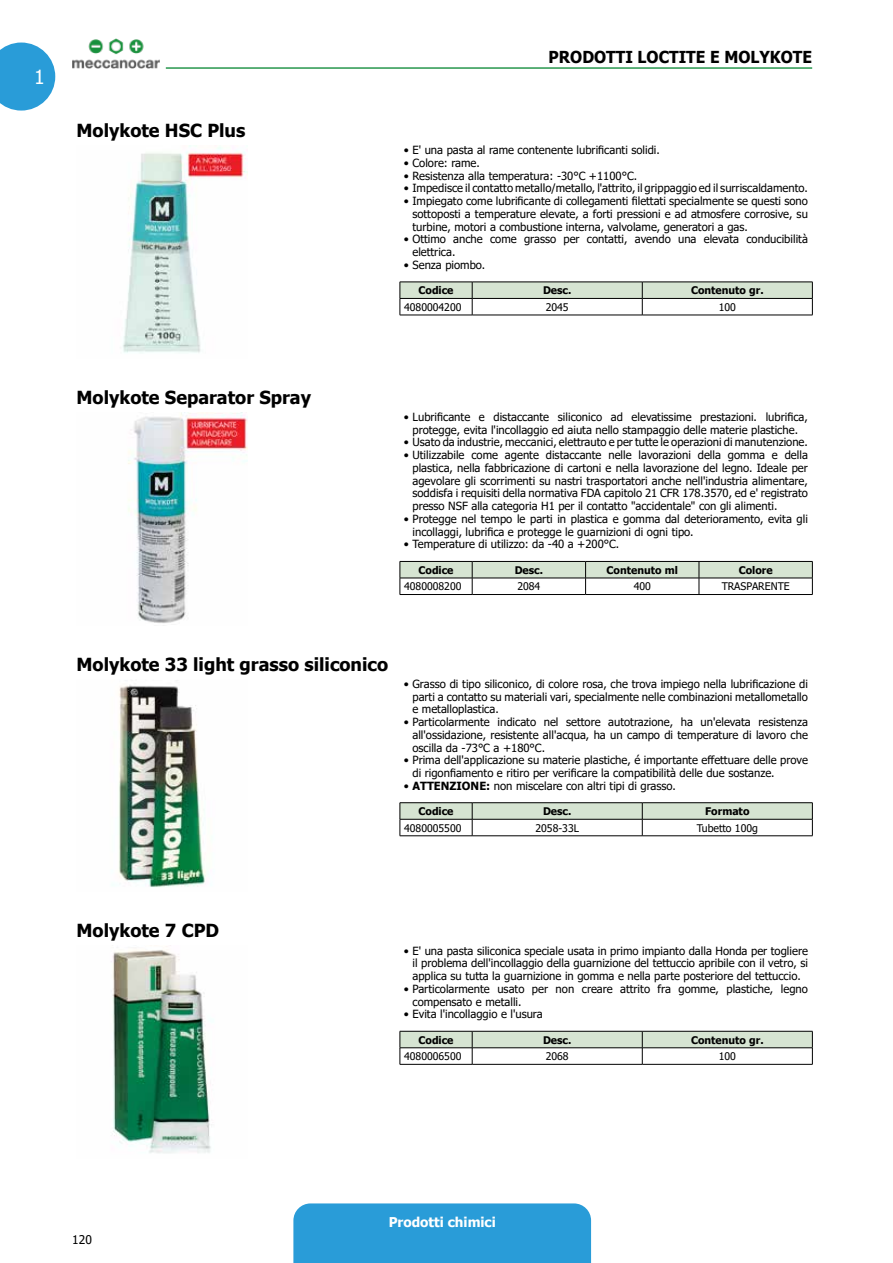
<style>
.page{position:relative;width:893px;height:1263px;background:#fff}
.page>*{position:absolute;margin:0;border:0;box-sizing:border-box;transform-origin:0 0}
.t1{font:19.5px "Tahoma";color:#fff}
.t2{font:700 18px "Tahoma";color:#000}
.t3{font:700 16.5px "Tahoma";color:#000;scale:.95 1}
.t4{font:700 13.5px "Tahoma";color:#fff}
.t5{font:12px "Tahoma";color:#000}
.t6{font:11.25px/12.8px "Tahoma";color:#000;text-align:justify}
.t7{font:700 10.5px "Tahoma";color:#000}
.t8{font:10.5px "Tahoma";color:#000}
.s1{font-weight:700}
</style>
<div class="page">
<div style="left:293px;top:1203px;width:298px;height:60px;background:#299cd8"></div>
<svg style="left:0;top:43px;width:55px;height:68px;background:#4aabde"></svg>
<img style="left:72px;top:38px;width:87px;height:31px">
<hr style="left:166px;top:67px;width:646px;height:2px;background:#28974e">
<img style="left:123px;top:146px;width:125px;height:207px">
<svg style="left:400px;top:282px;width:413px;height:33px"></svg>
<hr style="left:400px;top:315px;width:72px;height:1px;background:#000">
<hr style="left:472px;top:315px;width:170px;height:1px;background:#000">
<hr style="left:642px;top:315px;width:171px;height:1px;background:#000">
<img style="left:128px;top:412px;width:120px;height:211px">
<svg style="left:400px;top:561px;width:413px;height:33px"></svg>
<hr style="left:400px;top:594px;width:72px;height:1px;background:#000">
<hr style="left:472px;top:594px;width:114px;height:1px;background:#000">
<hr style="left:586px;top:594px;width:113px;height:1px;background:#000">
<hr style="left:699px;top:594px;width:114px;height:1px;background:#000">
<img style="left:112px;top:685px;width:94px;height:202px">
<hr style="left:400px;top:802px;width:72px;height:1px;background:#000">
<hr style="left:472px;top:802px;width:170px;height:1px;background:#000">
<hr style="left:642px;top:802px;width:171px;height:1px;background:#000">
<svg style="left:400px;top:803px;width:413px;height:32px"></svg>
<hr style="left:400px;top:835px;width:72px;height:1px;background:#000">
<hr style="left:472px;top:835px;width:170px;height:1px;background:#000">
<hr style="left:642px;top:835px;width:171px;height:1px;background:#000">
<img style="left:111px;top:946px;width:100px;height:207px">
<svg style="left:400px;top:1031px;width:413px;height:33px"></svg>
<hr style="left:400px;top:1064px;width:72px;height:1px;background:#000">
<hr style="left:472px;top:1064px;width:170px;height:1px;background:#000">
<hr style="left:642px;top:1064px;width:171px;height:1px;background:#000">
<h1 class="t1" style="left:34px;top:64px;width:12px">1</h1>
<h2 class="t2" style="left:77px;top:118px;width:170px">Molykote HSC Plus</h2>
<h3 class="t3" style="left:549px;top:45px;width:23px">Prodotti</h3>
<h3 class="t3" style="left:638px;top:45px;width:21px">Loctite</h3>
<h3 class="t3" style="left:710px;top:45px;width:42px">e Moly</h3>
<h3 class="t3" style="left:770px;top:45px;width:24px">kote</h3>
<p class="t6" style="left:404px;top:144px;width:257px">• E' una pasta al rame contenente lubrificanti solidi.</p>
<p class="t6" style="left:404px;top:157px;width:78px">• Colore: rame.</p>
<p class="t6" style="left:404px;top:170px;width:235px">• Resistenza alla temperatura: -30°C +1100°C.</p>
<p class="t6" style="left:404px;top:183px;width:405px">• Impedisce il contatto metallo/metallo, l'attrito, il grippaggio ed il surriscaldamento.</p>
<p class="t6" style="left:412px;top:195px;width:397px;text-indent:-9px">• Impiegato come lubrificante di collegamenti filettati specialmente se questi sono sottoposti a temperature elevate, a forti pressioni e ad atmosfere corrosive, su turbine, motori a combustione interna, valvolame, generatori a gas.</p>
<p class="t6" style="left:412px;top:234px;width:397px;text-indent:-9px">• Ottimo anche come grasso per contatti, avendo una elevata conducibilità elettrica.</p>
<p class="t6" style="left:404px;top:259px;width:83px">• Senza piombo.</p>
<p class="t7" style="left:418px;top:283px;width:37px">Codice</p>
<p class="t7" style="left:543px;top:283px;width:30px">Desc.</p>
<p class="t7" style="left:691px;top:283px;width:74px">Contenuto gr.</p>
<p class="t8" style="left:404px;top:300px;width:59px">4080004200</p>
<p class="t8" style="left:546px;top:300px;width:24px">2045</p>
<p class="t8" style="left:719px;top:300px;width:19px">100</p>
<h2 class="t2" style="left:77px;top:385px;width:236px">Molykote Separator Spray</h2>
<p class="t6" style="left:404px;top:411px;width:405px;text-align:center">• Lubrificante e distaccante siliconico ad elevatissime prestazioni. lubrifica, protegge, evita l'incollaggio ed aiuta nello stampaggio delle materie plastiche.</p>
<p class="t6" style="left:404px;top:437px;width:405px">• Usato da industrie, meccanici, elettrauto e per tutte le operazioni di manutenzione.</p>
<p class="t6" style="left:412px;top:449px;width:397px;text-indent:-9px">• Utilizzabile come agente distaccante nelle lavorazioni della gomma e della plastica, nella fabbricazione di cartoni e nella lavorazione del legno. Ideale per agevolare gli scorrimenti su nastri trasportatori anche nell'industria alimentare, soddisfa i requisiti della normativa FDA capitolo 21 CFR 178.3570, ed e' registrato presso NSF alla categoria H1 per il contatto "accidentale" con gli alimenti.</p>
<p class="t6" style="left:412px;top:513px;width:397px;text-indent:-9px">• Protegge nel tempo le parti in plastica e gomma dal deterioramento, evita gli incollaggi, lubrifica e protegge le guarnizioni di ogni tipo.</p>
<p class="t6" style="left:404px;top:539px;width:217px">• Temperature di utilizzo: da -40 a +200°C.</p>
<p class="t7" style="left:418px;top:562px;width:37px">Codice</p>
<p class="t7" style="left:515px;top:562px;width:30px">Desc.</p>
<p class="t7" style="left:607px;top:562px;width:73px">Contenuto ml</p>
<p class="t7" style="left:739px;top:562px;width:35px">Colore</p>
<p class="t8" style="left:404px;top:579px;width:59px">4080008200</p>
<p class="t8" style="left:517px;top:579px;width:24px">2084</p>
<p class="t8" style="left:634px;top:579px;width:19px">400</p>
<p class="t8" style="left:722px;top:579px;width:70px">TRASPARENTE</p>
<h2 class="t2" style="left:77px;top:651px;width:313px">Molykote 33 light grasso siliconico</h2>
<p class="t6" style="left:412px;top:678px;width:397px;text-indent:-9px">• Grasso di tipo siliconico, di colore rosa, che trova impiego nella lubrificazione di parti a contatto su materiali vari, specialmente nelle combinazioni metallometallo e metalloplastica.</p>
<p class="t6" style="left:412px;top:716px;width:397px;text-indent:-9px">• Particolarmente indicato nel settore autotrazione, ha un'elevata resistenza all'ossidazione, resistente all'acqua, ha un campo di temperature di lavoro che oscilla da -73°C a +180°C.</p>
<p class="t6" style="left:412px;top:754px;width:397px;text-indent:-9px">• Prima dell'applicazione su materie plastiche, é importante effettuare delle prove di rigonfiamento e ritiro per verificare la compatibilità delle due sostanze.</p>
<p class="t6" style="left:404px;top:780px;width:273px">• <span class="s1">ATTENZIONE:</span> non miscelare con altri tipi di grasso.</p>
<p class="t7" style="left:418px;top:804px;width:37px">Codice</p>
<p class="t7" style="left:543px;top:804px;width:30px">Desc.</p>
<p class="t7" style="left:705px;top:804px;width:46px">Formato</p>
<p class="t8" style="left:404px;top:821px;width:59px">4080005500</p>
<p class="t8" style="left:535px;top:821px;width:45px">2058-33L</p>
<p class="t8" style="left:697px;top:821px;width:63px">Tubetto 100g</p>
<h2 class="t2" style="left:77px;top:918px;width:144px">Molykote 7 CPD</h2>
<p class="t6" style="left:412px;top:945px;width:397px;text-indent:-9px">• E' una pasta siliconica speciale usata in primo impianto dalla Honda per togliere il problema dell'incollaggio della guarnizione del tettuccio apribile con il vetro, si applica su tutta la guarnizione in gomma e nella parte posteriore del tettuccio.</p>
<p class="t6" style="left:412px;top:983px;width:397px;text-indent:-9px">• Particolarmente usato per non creare attrito fra gomme, plastiche, legno compensato e metalli.</p>
<p class="t6" style="left:404px;top:1008px;width:140px">• Evita l'incollaggio e l'usura</p>
<p class="t7" style="left:418px;top:1032px;width:37px">Codice</p>
<p class="t7" style="left:543px;top:1032px;width:30px">Desc.</p>
<p class="t7" style="left:691px;top:1032px;width:74px">Contenuto gr.</p>
<p class="t8" style="left:404px;top:1049px;width:59px">4080006500</p>
<p class="t8" style="left:546px;top:1049px;width:24px">2068</p>
<p class="t8" style="left:719px;top:1049px;width:19px">100</p>
<p class="t5" style="left:72px;top:1231px;width:21px">120</p>
<p class="t4" style="left:389px;top:1212px;width:109px">Prodotti chimici</p>
</div>
